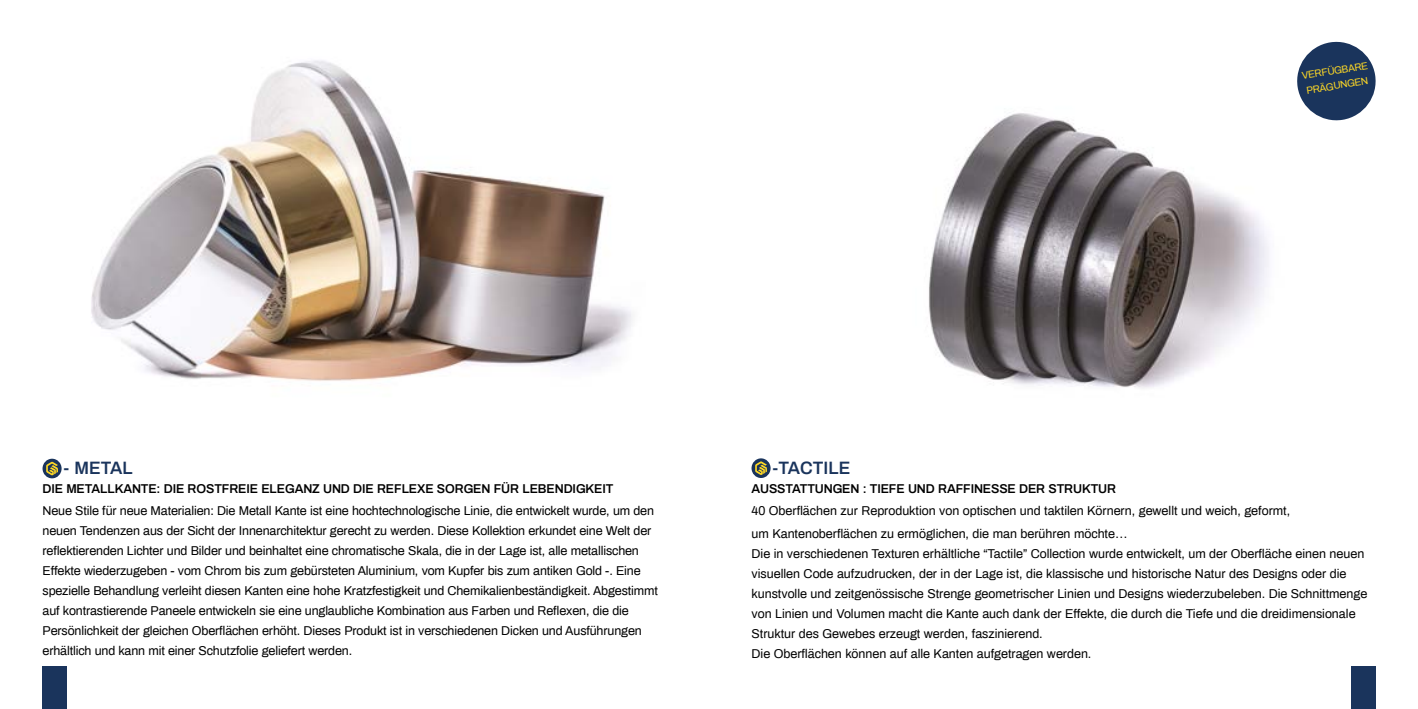
<style>
.page{position:relative;width:1418px;height:709px;background:#fff}
.page>*{position:absolute;margin:0;border:0;box-sizing:border-box;transform-origin:0 0}
.t1{font:600 17.5px "Archivo";color:#1a345c}
.t2{font:12.5px/20px "Archivo";letter-spacing:-.01em;color:#000}
.t3{font:600 12.5px "Archivo";letter-spacing:-.01em;color:#000}
.t4{font:10px/15px "Archivo";color:#fed825}
</style>
<div class="page">
<img style="left:91px;top:60px;width:541px;height:321px">
<img style="left:928px;top:113px;width:341px;height:276px">
<svg style="left:1297px;top:41px;width:79px;height:80px"></svg>
<div style="left:1350px;top:666px;width:25px;height:43px;background:#1a345c"></div>
<div style="left:43px;top:666px;width:24px;height:43px;background:#1a345c"></div>
<div style="left:43px;top:459px;width:19px;height:19px;background:#1a345c;border-radius:50%"></div>
<svg style="left:46px;top:461px;width:12px;height:14px"></svg>
<svg style="left:751px;top:458px;width:19px;height:20px"></svg>
<svg style="left:755px;top:461px;width:12px;height:14px"></svg>
<p class="t4" style="left:1300px;top:68px;width:68px;rotate:-9deg">VERFÜGBARE<br>PRÄGUNGEN</p>
<h1 class="t1" style="left:63px;top:456px;width:71px">- METAL</h1>
<p class="t3" style="left:43px;top:480px;width:572px">DIE METALLKANTE: DIE ROSTFREIE ELEGANZ UND DIE REFLEXE SORGEN FÜR LEBENDIGKEIT</p>
<p class="t2" style="left:43px;top:500px;width:617px">Neue Stile für neue Materialien: Die Metall Kante ist eine hochtechnologische Linie, die entwickelt wurde, um den neuen Tendenzen aus der Sicht der Innenarchitektur gerecht zu werden. Diese Kollektion erkundet eine Welt der reflektierenden Lichter und Bilder und beinhaltet eine chromatische Skala, die in der Lage ist, alle metallischen Effekte wiederzugeben - vom Chrom bis zum gebürsteten Aluminium, vom Kupfer bis zum antiken Gold -. Eine spezielle Behandlung verleiht diesen Kanten eine hohe Kratzfestigkeit und Chemikalienbeständigkeit. Abgestimmt auf kontrastierende Paneele entwickeln sie eine unglaubliche Kombination aus Farben und Reflexen, die die Persönlichkeit der gleichen Oberflächen erhöht. Dieses Produkt ist in verschiedenen Dicken und Ausführungen erhältlich und kann mit einer Schutzfolie geliefert werden.</p>
<h1 class="t1" style="left:772px;top:456px;width:80px">-TACTILE</h1>
<p class="t3" style="left:751px;top:480px;width:366px">AUSSTATTUNGEN : TIEFE UND RAFFINESSE DER STRUKTUR</p>
<p class="t2" style="left:751px;top:499px;width:540px;line-height:22.5px">40 Oberflächen zur Reproduktion von optischen und taktilen Körnern, gewellt und weich, geformt, um Kantenoberflächen zu ermöglichen, die man berühren möchte…</p>
<p class="t2" style="left:751px;top:543px;width:617px">Die in verschiedenen Texturen erhältliche “Tactile” Collection wurde entwickelt, um der Oberfläche einen neuen visuellen Code aufzudrucken, der in der Lage ist, die klassische und historische Natur des Designs oder die kunstvolle und zeitgenössische Strenge geometrischer Linien und Designs wiederzubeleben. Die Schnittmenge von Linien und Volumen macht die Kante auch dank der Effekte, die durch die Tiefe und die dreidimensionale Struktur des Gewebes erzeugt werden, faszinierend.<br>Die Oberflächen können auf alle Kanten aufgetragen werden.</p>
</div>
